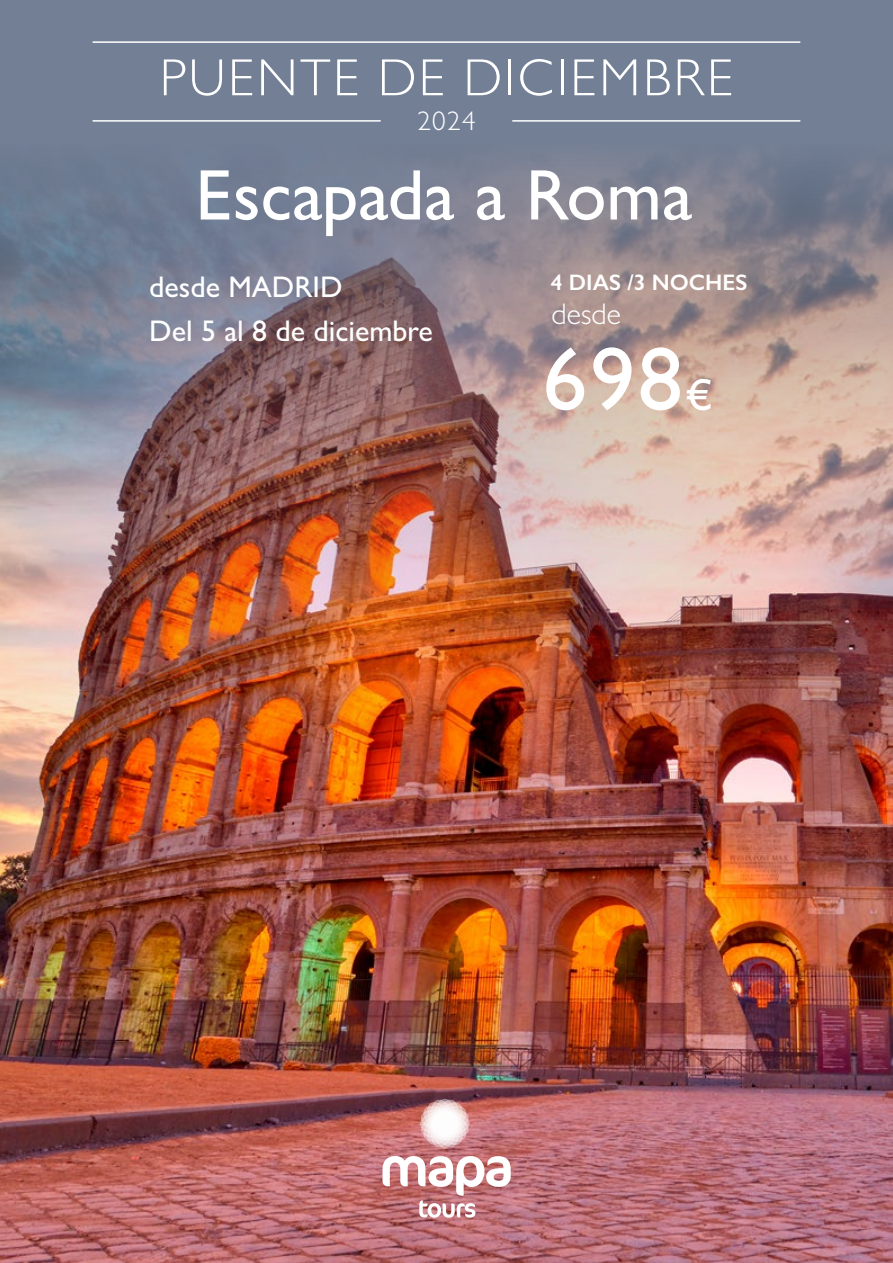
<style>
.page{position:relative;width:893px;height:1263px;background:#737f95}
.page>*{position:absolute;margin:0;border:0;box-sizing:border-box;transform-origin:0 0}
.t1{font:500 90px "Gill Sans";color:#fff}
.t2{font:500 72px "Gill Sans";color:#fff}
.t3{font:300 52.5px "Gill Sans";letter-spacing:.05em;color:#fff}
.t4{font:500 30px/44.5px "Gill Sans";color:#fff}
.t5{font:300 30px "Gill Sans";color:#fff}
.t6{font:300 27px "Gill Sans";color:#fff}
.t7{font:600 22.5px "Gill Sans";color:#fff}
.s1{font-size:45px}
</style>
<div class="page">
<img style="left:0;top:158px;width:893px;height:1105px">
<svg style="left:421px;top:1100px;width:48px;height:47px;background:#e6cacb"></svg>
<svg style="left:382px;top:1156px;width:129px;height:62px;background:#d29ea1"></svg>
<hr style="left:93px;top:120px;width:288px;height:2px;background:#fff">
<hr style="left:512px;top:120px;width:288px;height:2px;background:#fff">
<hr style="left:93px;top:41px;width:707px;height:2px;background:#fff">
<h3 class="t3" style="left:160px;top:46px;width:575px">PUENTE DE DICIEMBRE</h3>
<p class="t6" style="left:417px;top:104px;width:60px">2024</p>
<h2 class="t2" style="left:195px;top:152px;width:499px">Escapada a Roma</h2>
<p class="t4" style="left:149px;top:264px;width:285px">desde MADRID<br>Del 5 al 8 de diciembre</p>
<p class="t7" style="left:551px;top:269px;width:198px">4 DIAS /3 NOCHES</p>
<p class="t5" style="left:552px;top:296px;width:71px">desde</p>
<h1 class="t1" style="left:542px;top:326px;width:172px">698<span class="s1">€</span></h1>
</div>
